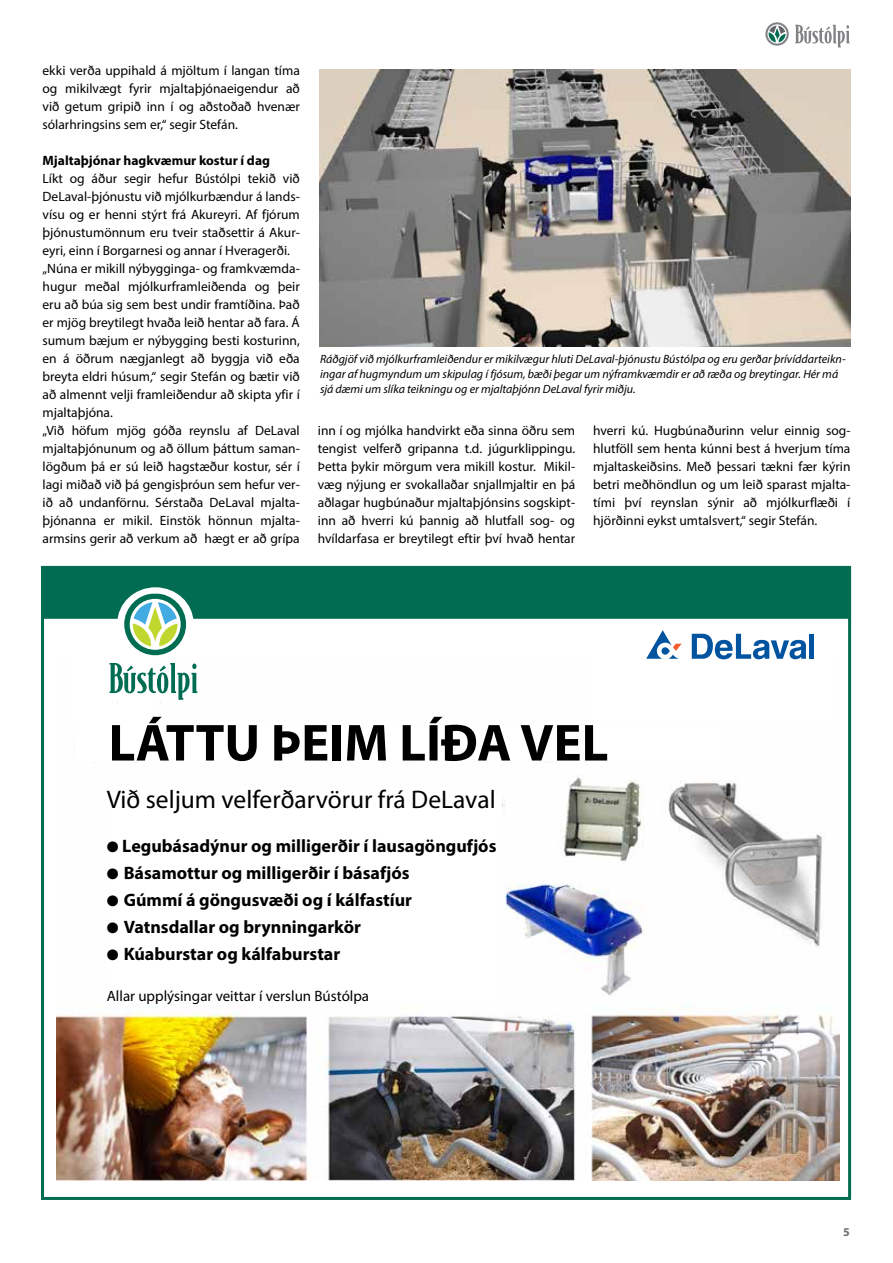
<style>
.page{position:relative;width:893px;height:1263px;background:#fff}
.page>*{position:absolute;margin:0;border:0;box-sizing:border-box;transform-origin:0 0}
.t1{font:700 52.5px "Myriad Pro";color:#000}
.t2{font:25.5px "Myriad Pro";color:#000}
.t3{font:700 18px "Myriad Pro";color:#000}
.t4{font:15px "Myriad Pro";color:#000}
.t5{font:13.5px/18px "Myriad Pro";color:#000;text-align:justify}
.t6{font:700 13.5px "Myriad Pro";color:#000}
.t7{font:italic 12px/15px "Myriad Pro";color:#000}
.t8{font:700 12px "Myriad Pro";color:#6d6e71}
</style>
<div class="page">
<svg style="left:795px;top:25px;width:55px;height:22px"></svg>
<svg style="left:765px;top:22px;width:24px;height:24px"></svg>
<svg style="left:767px;top:24px;width:20px;height:20px"></svg>
<svg style="left:769px;top:26px;width:16px;height:16px"></svg>
<img style="left:320px;top:69px;width:530px;height:278px">
<img style="left:56px;top:691px;width:783px;height:489px">
<div style="left:77px;top:722px;width:646px;height:39px;background:#fff"></div>
<div style="left:43px;top:566px;width:807px;height:53px;background:#016c52;border:2px solid #016c52"></div>
<div style="left:65px;top:642px;width:93px;height:83px;background:#fff"></div>
<div style="left:117px;top:587px;width:76px;height:72px;background:#fff;border-radius:50%"></div>
<svg style="left:110px;top:593px;width:87px;height:107px"></svg>
<div style="left:107px;top:787px;width:395px;height:215px;background:#fff"></div>
<div style="left:593px;top:623px;width:241px;height:96px;background:#fff"></div>
<div style="left:809px;top:634px;width:5px;height:25px;background:#00539f"></div>
<svg style="left:692px;top:634px;width:114px;height:25px"></svg>
<svg style="left:646px;top:630px;width:36px;height:29px"></svg>
<p class="t5" style="left:43px;top:61px;width:259px">ekki verða uppihald á mjöltum í langan tíma og mikilvægt fyrir mjaltaþjónaeigendur að við getum gripið inn í og aðstoðað hvenær sólarhringsins sem er,“ segir Stefán.</p>
<p class="t6" style="left:43px;top:151px;width:229px">Mjaltaþjónar hagkvæmur kostur í dag</p>
<p class="t5" style="left:43px;top:169px;width:259px;text-align:left">Líkt og áður segir hefur Bústólpi tekið við DeLaval-þjónustu við mjólkurbændur á lands&shy;vísu og er henni stýrt frá Akureyri. Af fjórum þjónustumönnum eru tveir staðsettir á Akur&shy;eyri, einn í Borgarnesi og annar í Hveragerði. „Núna er mikill nýbygginga- og framkvæmda&shy;hugur meðal mjólkurframleiðenda og þeir eru að búa sig sem best undir framtíðina. Það er mjög breytilegt hvaða leið hentar að fara. Á sumum bæjum er nýbygging besti kosturinn, en á öðrum nægjanlegt að byggja við eða breyta eldri húsum,“ segir Stefán og bætir við að almennt velji framleiðendur að skipta yfir í mjaltaþjóna.<br>„Við höfum mjög góða reynslu af DeLaval mjaltaþjónunum og að öllum þáttum saman&shy;lögðum þá er sú leið hagstæður kostur, sér í lagi miðað við þá gengisþróun sem hefur ver&shy;ið að undanförnu. Sérstaða DeLaval mjalta&shy;þjónanna er mikil. Einstök hönnun mjalta&shy;armsins gerir að verkum að hægt er að grípa</p>
<p class="t7" style="left:320px;top:351px;width:527px">Ráðgjöf við mjólkurframleiðendur er mikilvægur hluti DeLaval-þjónustu Bústólpa og eru gerðar þrívíddarteikn&shy;ingar af hugmyndum um skipulag í fjósum, bæði þegar um nýframkvæmdir er að ræða og breytingar. Hér má sjá dæmi um slíka teikningu og er mjaltaþjónn DeLaval fyrir miðju.</p>
<p class="t5" style="left:318px;top:421px;width:259px">inn í og mjólka handvirkt eða sinna öðru sem tengist velferð gripanna t.d. júgurklippingu.<br>Þetta þykir mörgum vera mikill kostur. Mikil&shy;væg nýjung er svokallaðar snjallmjaltir en þá aðlagar hugbúnaður mjaltaþjónsins sogskipt&shy;inn að hverri kú þannig að hlutfall sog- og hvíldarfasa er breytilegt eftir því hvað hentar</p>
<p class="t5" style="left:593px;top:421px;width:259px">hverri kú. Hugbúnaðurinn velur einnig sog&shy;hlutföll sem henta kúnni best á hverjum tíma mjaltaskeiðsins. Með þessari tækni fær kýrin betri meðhöndlun og um leið sparast mjalta&shy;tími því reynslan sýnir að mjólkurflæði í hjörðinni eykst umtalsvert,“ segir Stefán.</p>
<h1 class="t1" style="left:109px;top:709px;width:501px">LÁTTU ÞEIM LÍÐA VEL</h1>
<h2 class="t2" style="left:107px;top:784px;width:390px">Við seljum velferðarvörur frá DeLaval</h2>
<h3 class="t3" style="left:107px;top:834px;width:391px">● Legubásadýnur og milligerðir í lausagöngufjós</h3>
<h3 class="t3" style="left:107px;top:861px;width:304px">● Básamottur og milligerðir í básafjós</h3>
<h3 class="t3" style="left:107px;top:888px;width:307px">● Gúmmí á göngusvæði og í kálfastíur</h3>
<h3 class="t3" style="left:107px;top:915px;width:256px">● Vatnsdallar og brynningarkör</h3>
<h3 class="t3" style="left:107px;top:942px;width:235px">● Kúaburstar og kálfaburstar</h3>
<p class="t4" style="left:107px;top:987px;width:264px">Allar upplýsingar veittar í verslun Bústólpa</p>
<p class="t8" style="left:843px;top:1224px;width:8px">5</p>
</div>
